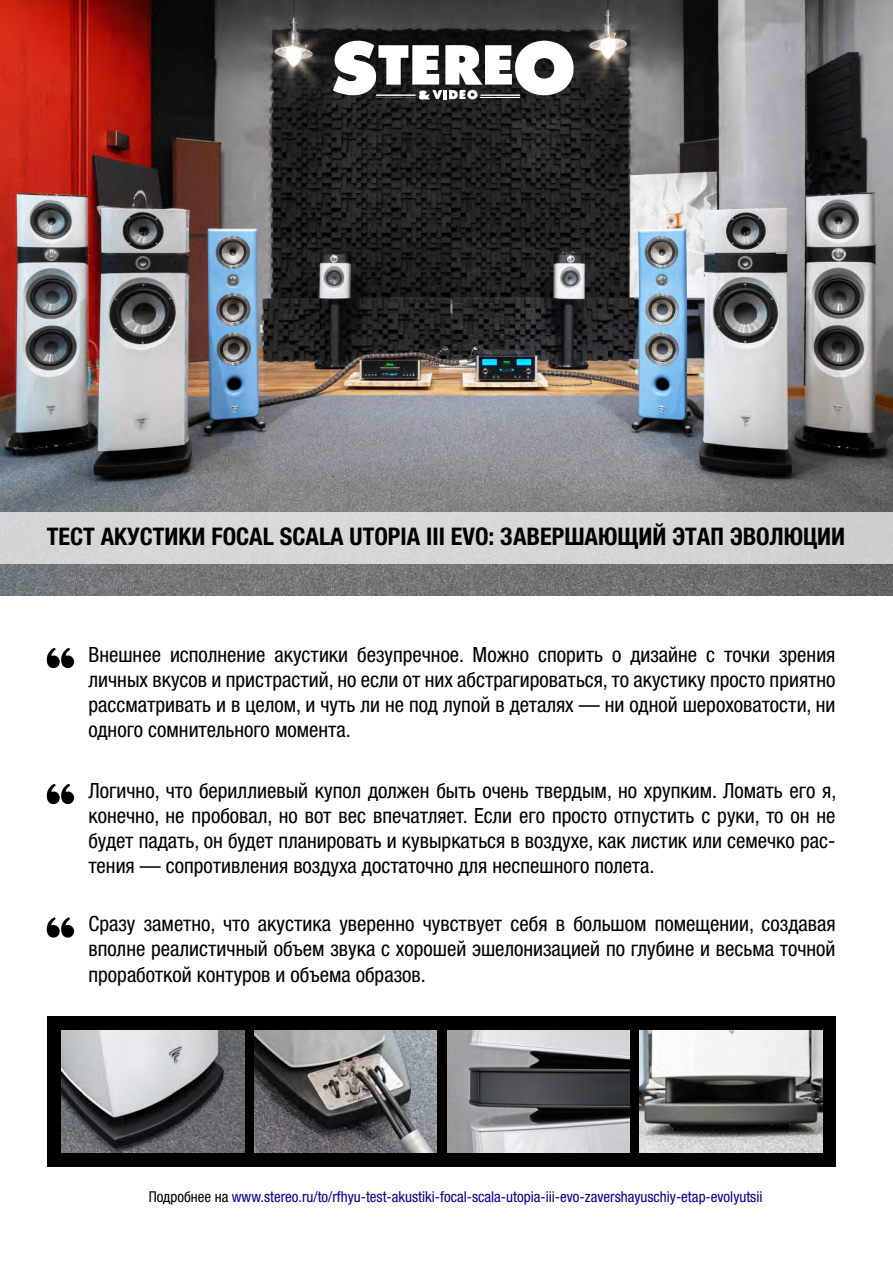
<style>
.page{position:relative;width:893px;height:1263px;background:#fff}
.page>*{position:absolute;margin:0;border:0;box-sizing:border-box;transform-origin:0 0}
.t1{font:700 condensed 24.3px "Helvetica Neue LTW1 G";color:#000}
.t2{font:condensed 21px/25.2px "Helvetica Neue LTW1 G";color:#000;text-align:justify}
.t3{font:condensed 15px "Helvetica Neue LTW1 G";color:#050094}
.s1{color:#000}
</style>
<div class="page">
<div style="left:47px;top:1016px;width:789px;height:151px;background:#000"></div>
<img style="left:0;top:0;width:893px;height:595px">
<div style="left:0;top:512px;width:893px;height:51px;background:#d5d6d6"></div>
<svg style="left:333px;top:40px;width:245px;height:60px"></svg>
<svg style="left:47px;top:648px;width:27px;height:20px"></svg>
<svg style="left:47px;top:784px;width:27px;height:20px"></svg>
<svg style="left:47px;top:917px;width:27px;height:21px"></svg>
<img style="left:62px;top:1030px;width:182px;height:122px">
<img style="left:254px;top:1030px;width:183px;height:122px">
<img style="left:447px;top:1030px;width:183px;height:122px">
<img style="left:640px;top:1030px;width:182px;height:122px">
<p class="t1" style="left:47px;top:522px;width:800px">ТЕСТ АКУСТИКИ FOCAL SCALA UTOPIA III EVO: ЗАВЕРШАЮЩИЙ ЭТАП ЭВОЛЮЦИИ</p>
<p class="t2" style="left:88px;top:642px;width:749px">Внешнее исполнение акустики безупречное. Можно спорить о дизайне с точки зрения личных вкусов и пристрастий, но если от них абстрагироваться, то акустику просто приятно рассматривать и в целом, и чуть ли не под лупой в деталях — ни одной шероховатости, ни одного сомнительного момента.</p>
<p class="t2" style="left:88px;top:778px;width:749px">Логично, что бериллиевый купол должен быть очень твердым, но хрупким. Ломать его я, конечно, не пробовал, но вот вес впечатляет. Если его просто отпустить с руки, то он не будет падать, он будет планировать и кувыркаться в воздухе, как листик или семечко рас&shy;тения — сопротивления воздуха достаточно для неспешного полета.</p>
<p class="t2" style="left:88px;top:911px;width:749px">Сразу заметно, что акустика уверенно чувствует себя в большом помещении, создавая вполне реалистичный объем звука с хорошей эшелонизацией по глубине и весьма точной проработкой контуров и объема образов.</p>
<p class="t3" style="left:149px;top:1188px;width:615px"><span class="s1">Подробнее на</span> www.stereo.ru/to/rfhyu-test-akustiki-focal-scala-utopia-iii-evo-zavershayuschiy-etap-evolyutsii</p>
</div>
